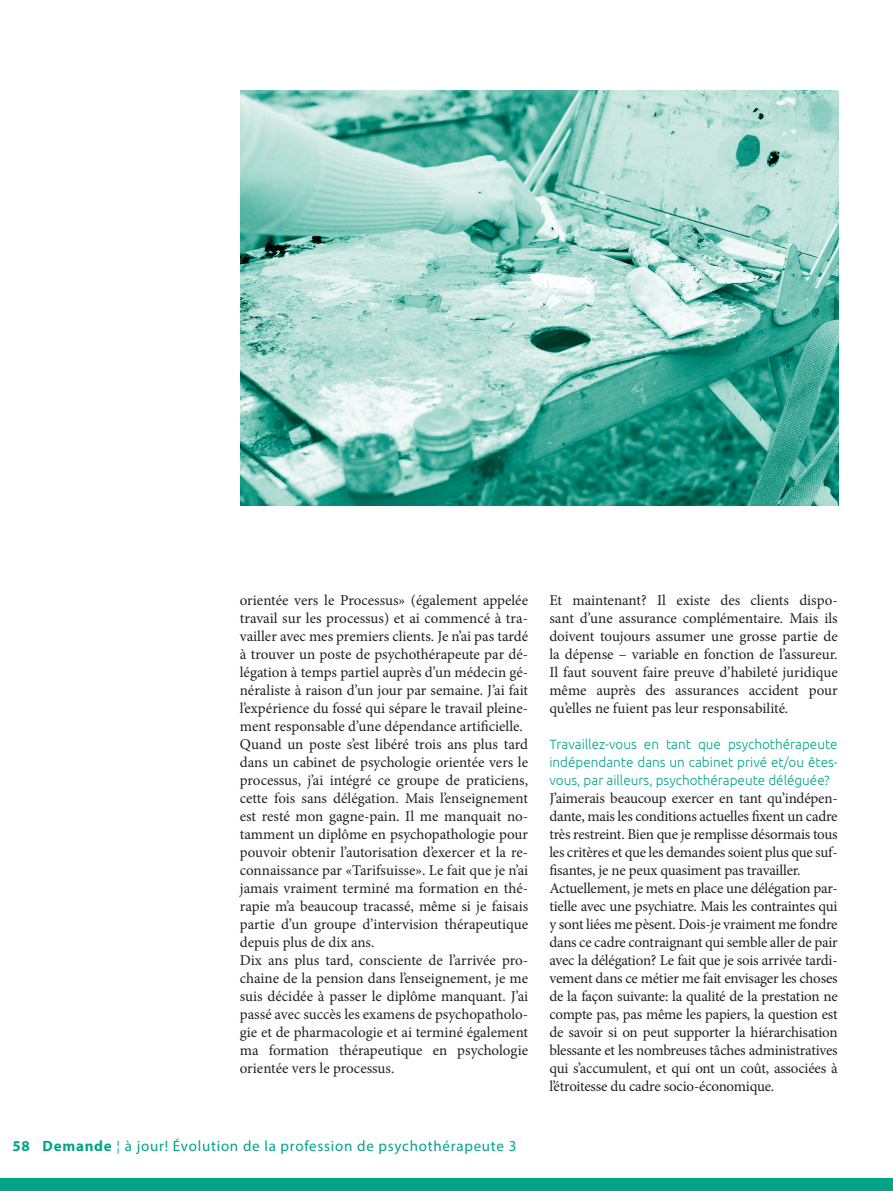
<style>
.page{position:relative;width:893px;height:1191px;background:#fff}
.page>*{position:absolute;margin:0;border:0;box-sizing:border-box;transform-origin:0 0}
.t1{font:15px/18px "Minion Pro";letter-spacing:-.01em;color:#231f20}
.t2{font:15px "Myriad Pro";letter-spacing:.05em;color:#00a486}
.t3{font:300 13.5px/18px "Ubuntu";color:#00a486;text-align:justify}
.s1{font-weight:700}
</style>
<div class="page">
<div style="left:0;top:1178px;width:893px;height:13px;background:#00a486"></div>
<img style="left:241px;top:90px;width:597px;height:416px">
<p class="t1" style="left:240px;top:591px;width:290px">orientée vers le Processus» (également appelée travail sur les processus) et ai commencé à tra&shy;vailler avec mes premiers clients. Je n’ai pas tardé à trouver un poste de psychothérapeute par dé&shy;légation à temps partiel auprès d’un médecin gé&shy;néraliste à raison d’un jour par semaine. J’ai fait l’expérience du fossé qui sépare le travail pleine&shy;ment responsable d’une dépendance artificielle.<br>Quand un poste s’est libéré trois ans plus tard dans un cabinet de psychologie orientée vers le processus, j’ai intégré ce groupe de praticiens, cette fois sans délégation. Mais l’enseignement est resté mon gagne-pain. Il me manquait no&shy;tamment un diplôme en psychopathologie pour pouvoir obtenir l’autorisation d’exercer et la re&shy;connaissance par «Tarifsuisse». Le fait que je n’ai jamais vraiment terminé ma formation en thé&shy;rapie m’a beaucoup tracassé, même si je faisais partie d’un groupe d’intervision thérapeutique depuis plus de dix ans.<br>Dix ans plus tard, consciente de l’arrivée pro&shy;chaine de la pension dans l’enseignement, je me suis décidée à passer le diplôme manquant. J’ai passé avec succès les examens de psychopatholo&shy;gie et de pharmacologie et ai terminé également ma formation thérapeutique en psychologie orientée vers le processus.</p>
<p class="t1" style="left:549px;top:591px;width:290px;text-align:justify">Et maintenant? Il existe des clients dispo&shy;sant d’une assurance complémentaire. Mais ils doivent toujours assumer une grosse partie de la dépense – variable en fonction de l’assureur.<br>Il faut souvent faire preuve d’habileté juridique même auprès des assurances accident pour qu’elles ne fuient pas leur responsabilité.</p>
<p class="t3" style="left:549px;top:735px;width:290px">Travaillez-vous en tant que psychothérapeute indépendante dans un cabinet privé et/ou êtes&shy;vous, par ailleurs, psychothérapeute déléguée?</p>
<p class="t1" style="left:549px;top:789px;width:290px">J’aimerais beaucoup exercer en tant qu’indépen&shy;dante, mais les conditions actuelles fixent un cadre très restreint. Bien que je remplisse désormais tous les critères et que les demandes soient plus que suf&shy;fisantes, je ne peux quasiment pas travailler.<br>Actuellement, je mets en place une délégation par&shy;tielle avec une psychiatre. Mais les contraintes qui y sont liées me pèsent. Dois-je vraiment me fondre dans ce cadre contraignant qui semble aller de pair avec la délégation? Le fait que je sois arrivée tardi&shy;vement dans ce métier me fait envisager les choses de la façon suivante: la qualité de la prestation ne compte pas, pas même les papiers, la question est de savoir si on peut supporter la hiérarchisation blessante et les nombreuses tâches administratives qui s’accumulent, et qui ont un coût, associées à l’étroitesse du cadre socio-économique.</p>
<p class="t2" style="left:13px;top:1136px;width:505px"><span class="s1">58 Demande</span> ¦ à jour! Évolution de la profession de psychothérapeute 3</p>
</div>
